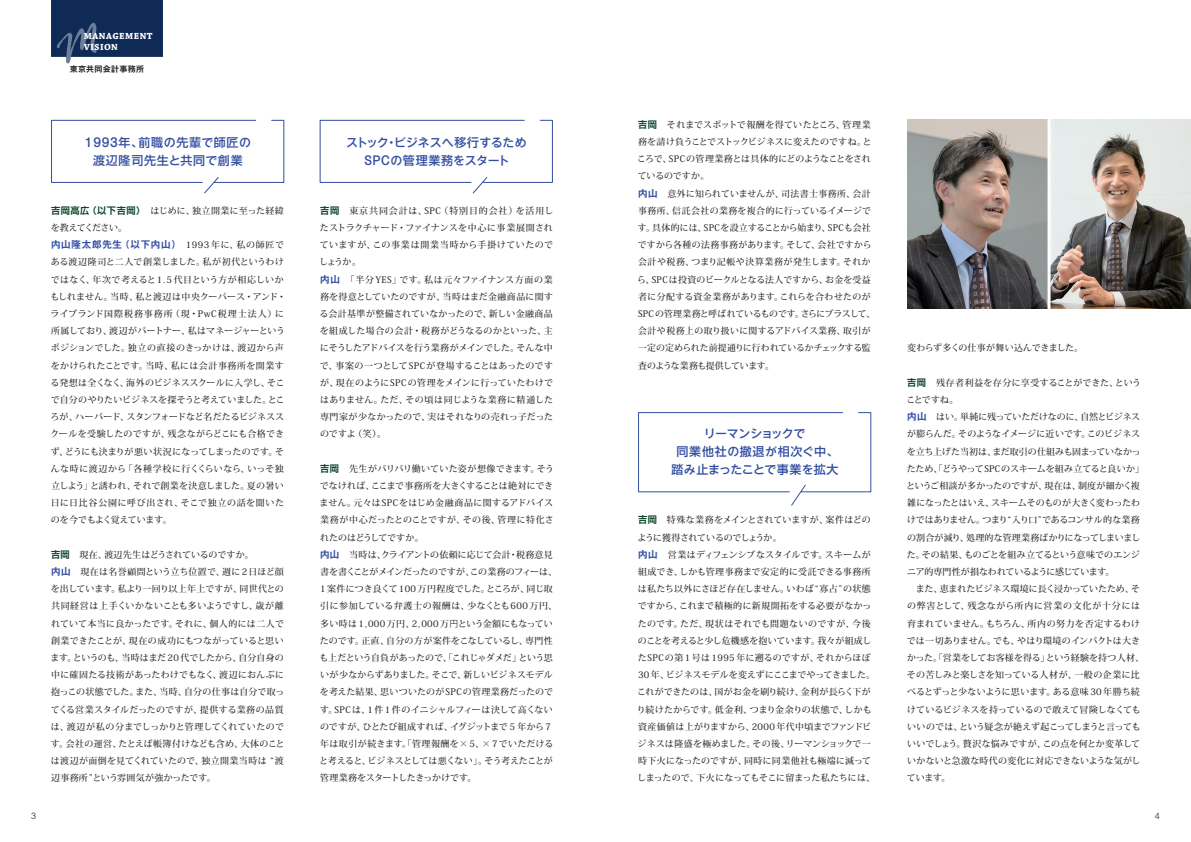
<style>
.page{position:relative;width:1191px;height:842px;background:#fff}
.page>*{position:absolute;margin:0;border:0;box-sizing:border-box;transform-origin:0 0}
.t1{font:500 12px/18px "P Ntoday K Sp Pro N";color:#324ea1;text-align:center}
.t2{font:500 12px/18px "P Ntoday K Sp Pro N";letter-spacing:.005em;color:#324ea1;text-align:center}
.t3{font:500 12px/18px "P Ntoday K Sp Pro N";letter-spacing:.06em;color:#324ea1;text-align:center}
.t4{font:700 9.5px "Gothic MB101 Pr 6 N De";letter-spacing:.08em;color:#324ea1}
.t5{font:700 9.3px/10.9px "Chaparral Pro";letter-spacing:.05em;color:#fff}
.t6{font:300 9px "Helvetica LT Std";color:#231f20}
.t7{font:500 8.9px/17.2px "Koz Min Pro";letter-spacing:.015em;color:#231f20}
.t8{font:500 8.9px/17.2px "Koz Min Pro";letter-spacing:.035em;color:#231f20}
.t9{font:500 8.9px "Koz Min Pro";letter-spacing:-.005em;color:#231f20}
.t10{font:700 8px "Gothic MB101 Pro De";letter-spacing:.035em;color:#231f20}
.s1{font-family:"P Ntoday K Sp Pro N De";font-weight:700;font-size:9.2px;color:#0c472c}
.s2{font-family:"Koz Min Pro";font-weight:500;font-size:8.9px;color:#231f20}
.s3{font-family:"Gothic MB101 Pr 6 N De";font-weight:700;font-size:9.5px;color:#324ea1}
.s4{font-family:"Gothic MB101 Pr 6 N";font-weight:300}
</style>
<div class="page">
<img style="left:907px;top:120px;width:284px;height:188px">
<hr style="left:1047px;top:114px;width:3px;height:201px;background:#fff">
<svg style="left:319px;top:119px;width:234px;height:75px"></svg>
<svg style="left:638px;top:412px;width:233px;height:94px"></svg>
<svg style="left:51px;top:119px;width:234px;height:75px"></svg>
<svg style="left:51px;top:0;width:112px;height:63px;background:#2c4369"></svg>
<p class="t5" style="left:84px;top:31px;width:70px">MANAGEMENT<br>VISION</p>
<p class="t10" style="left:70px;top:63px;width:76px">東京共同会計事務所</p>
<h1 class="t3" style="left:85px;top:132px;width:168px">1993年、前職の先輩で師匠の渡辺隆司先生と共同で創業</h1>
<p class="t7" style="left:51px;top:201px;width:234px"><span class="s1">吉岡高広（以下吉岡）</span>　はじめに、独立開業に至った経緯を教えてください。</p>
<p class="t4" style="left:51px;top:237px;width:234px">内山隆太郎先生（以下内山）<span class="s2">　1993年に、私の師匠で</span></p>
<p class="t7" style="left:50px;top:253px;width:237px">ある渡辺隆司と二人で創業しました。私が初代というわけではなく、年次で考えると1.5 代目という方が相応しいかもしれません。当時、私と渡辺は中央クーパース・アンド・ライブランド国際税務事務所（現・PwC税理士法人）に所属しており、渡辺がパートナー、私はマネージャーというポジションでした。独立の直接のきっかけは、渡辺から声をかけられたことです。当時、私には会計事務所を開業する発想は全くなく、海外のビジネススクールに入学し、そこで自分のやりたいビジネスを探そうと考えていました。ところが、ハーバード、スタンフォードなど名だたるビジネススクールを受験したのですが、残念ながらどこにも合格できず、どうにも決まりが悪い状況になってしまったのです。そんな時に渡辺から「各種学校に行くくらいなら、いっそ独立しよう」と誘われ、それで創業を決意しました。夏の暑い日に日比谷公園に呼び出され、そこで独立の話を聞いたのを今でもよく覚えています。</p>
<p class="t7" style="left:50px;top:545px;width:235px"><span class="s1">吉岡</span>　現在、渡辺先生はどうされているのですか。<br><span class="s3">内山</span>　現在は名誉顧問という立ち位置で、週に2日ほど顔を出しています。私より一回り以上年上ですが、同世代との共同経営は上手くいかないことも多いようですし、歳が離れていて本当に良かったです。それに、個人的には二人で創業できたことが、現在の成功にもつながっていると思います。というのも、当時はまだ 20 代でしたから、自分自身の中に確固たる技術があったわけでもなく、渡辺におんぶに抱っこの状態でした。また、当時、自分の仕事は自分で取ってくる営業スタイルだったのですが、提供する業務の品質は、渡辺が私の分までしっかりと管理してくれていたのです。会社の運営、たとえば帳簿付けなども含め、大体のことは渡辺が面倒を見てくれていたので、独立開業当時は “渡辺事務所”という雰囲気が強かったです。</p>
<h1 class="t2" style="left:346px;top:132px;width:182px">ストック・ビジネスへ移行するため<br>SPCの管理業務をスタート</h1>
<p class="t8" style="left:319px;top:201px;width:236px"><span class="s1">吉岡</span> 東京共同会計は、SPC（特別目的会社）を活用したストラクチャード・ファイナンスを中心に事業展開されていますが、この事業は開業当時から手掛けていたのでしょうか。<br><span class="s3">内山　</span>「半分YES」です。私は元々ファイナンス方面の業務を得意としていたのですが、当時はまだ金融商品に関する会計基準が整備されていなかったので、新しい金融商品を組成した場合の会計・税務がどうなるのかといった、主にそうしたアドバイスを行う業務がメインでした。そんな中で、事案の一つとしてSPCが登場することはあったのですが、現在のようにSPCの管理をメインに行っていたわけではありません。ただ、その頃は同じような業務に精通した専門家が少なかったので、実はそれなりの売れっ子だったのですよ（笑）。</p>
<p class="t7" style="left:319px;top:459px;width:239px"><span class="s1">吉岡</span> 先生がバリバリ働いていた姿が想像できます。そうでなければ、ここまで事務所を大きくすることは絶対にできません。元々はSPCをはじめ金融商品に関するアドバイス業務が中心だったとのことですが、その後、管理に特化されたのはどうしてですか。<br><span class="s3">内山</span> 当時は、クライアントの依頼に応じて会計・税務意見書を書くことがメインだったのですが、この業務のフィーは、<br>1 案件につき良くて100 万円程度でした。ところが、同じ取引に参加している弁護士の報酬は、少なくとも600 万円、多い時は 1,000 万円、2,000 万<span class="s4">円</span>という金額にもなっていたのです。正直、自分の方が案件をこなしているし、専門性も上だという自負があったので、「これじゃダメだ」という思いが少なからずありました。そこで、新しいビジネスモデルを考えた結果、思いついたのがSPCの管理業務だったのです。SPCは、1 件 1 件のイニシャルフィーは決して高くないのですが、ひとたび組成すれば、イグジットまで５年から７年は取引が続きます。「管理報酬を× 5、× 7でいただけると考えると、ビジネスとしては悪くない」。そう考えたことが管理業務をスタートしたきっかけです。</p>
<p class="t7" style="left:637px;top:115px;width:239px"><span class="s1">吉岡</span>　それまでスポットで報酬を得ていたところ、管理業務を請け負うことでストックビジネスに変えたのですね。ところで、SPCの管理業務とは具体的にどのようなことをされているのですか。<br><span class="s3">内山</span> 意外に知られていませんが、司法書士事務所、会計事務所、信託会社の業務を複合的に行っているイメージです。具体的には、SPCを設立することから始まり、SPCも会社ですから各種の法務事務があります。そして、会社ですから会計や税務、つまり記帳や決算業務が発生します。それから、SPCは投資のビークルとなる法人ですから、お金を受益者に分配する資金業務があります。これらを合わせたのが<br>SPCの管理業務と呼ばれているものです。さらにプラスして、会計や税務上の取り扱いに関するアドバイス業務、取引が一定の定められた前提通りに行われているかチェックする監査のような業務も提供しています。</p>
<h1 class="t1" style="left:671px;top:423px;width:169px">リーマンショックで<br>同業他社の撤退が相次ぐ中、踏み止まったことで事業を拡大</h1>
<p class="t7" style="left:637px;top:511px;width:240px"><span class="s1">吉岡</span> 特殊な業務をメインとされていますが、案件はどのように獲得されているのでしょうか。<br><span class="s3">内山</span> 営業はディフェンシブなスタイルです。スキームが組成でき、しかも管理事務まで安定的に受託できる事務所は私たち以外にさほど存在しません。いわば“寡占”の状態ですから、これまで積極的に新規開拓をする必要がなかったのです。ただ、現状はそれでも問題ないのですが、今後のことを考えると少し危機感を抱いています。我々が組成したSPCの第 1 号は 1995 年に遡るのですが、それからほぼ<br>30 年、ビジネスモデルを変えずにここまでやってきました。これができたのは、国がお金を刷り続け、金利が長らく下がり続けたからです。低金利、つまり金余りの状態で、しかも資産価値は上がりますから、2000 年代中頃までファンドビジネスは隆盛を極めました。その後、リーマンショックで一時下火になったのですが、同時に同業他社も極端に減ってしまったので、下火になってもそこに留まった私たちには、</p>
<p class="t9" style="left:907px;top:342px;width:178px">変わらず多くの仕事が舞い込んできました。</p>
<p class="t7" style="left:906px;top:373px;width:239px"><span class="s1">吉岡</span> 残存者利益を存分に享受することができた、ということですね。<br><span class="s3">内山</span>　はい。単純に残っていただけなのに、自然とビジネスが膨らんだ。そのようなイメージに近いです。このビジネスを立ち上げた当初は、まだ取引の仕組みも固まっていなかったため、「どうやってSPCのスキームを組み立てると良いか」というご相談が多かったのですが、現在は、制度が細かく複雑になったとはいえ、スキームそのものが大きく変わったわけではありません。つまり“入り口”であるコンサル的な業務の割合が減り、処理的な管理業務ばかりになってしまいました。その結果、ものごとを組み立てるという意味でのエンジニア的専門性が損なわれているように感じています。<br>　また、恵まれたビジネス環境に長く浸かっていたため、その弊害として、残念ながら所内に営業の文化が十分には育まれていません。もちろん、所内の努力を否定するわけでは一切ありません。でも、やはり環境のインパクトは大きかった。「営業をしてお客様を得る」という経験を持つ人材、その苦しみと楽しさを知っている人材が、一般の企業に比べるとずっと少ないように思います。ある意味 30 年勝ち続けているビジネスを持っているので敢えて冒険しなくてもいいのでは、という疑念が絶えず起こってしまうと言ってもいいでしょう。贅沢な悩みですが、この点を何とか変革していかないと急激な時代の変化に対応できないような気がしています。</p>
<p class="t6" style="left:31px;top:810px;width:7px">3</p>
<p class="t6" style="left:1154px;top:810px;width:7px">4</p>
</div>
